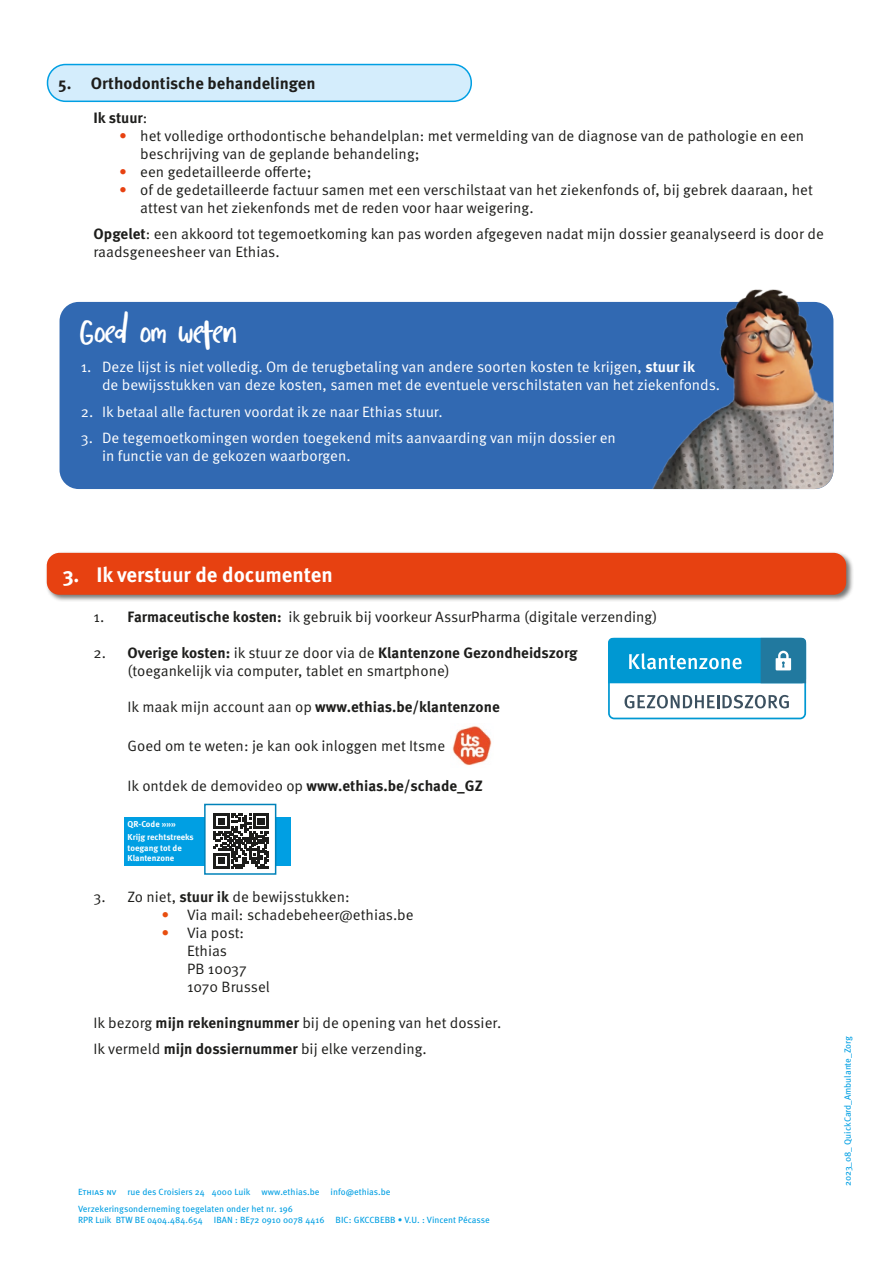
<style>
.page{position:relative;width:893px;height:1263px;background:#fff}
.page>*{position:absolute;margin:0;border:0;box-sizing:border-box;transform-origin:0 0}
.t1{font:30px "Totally Terrific Typeface Two";color:#fff}
.t2{font:700 21px "Meta Pro";color:#fff}
.t3{font:700 16.5px "Meta Pro";color:#1d1d1b}
.t4{font:15px/18px "Meta Pro Norm";color:#1d1d1b}
.t5{font:15px/18px "Meta Pro Norm";color:#fff}
.t6{font:700 15px "Meta Pro";color:#1d1d1b}
.t7{font:9px/17.2px "Meta Pro";color:#009fe3}
.t8{font:700 8.55px/13.8px "Meta Pro";color:#fff}
.s1{font-family:"Meta Pro Norm";font-weight:400}
.s2{color:#e74111}
.s3{font-family:"Meta Pro";font-weight:700}
.s4{color:#e84e0f}
</style>
<div class="page">
<div style="left:48px;top:65px;width:423px;height:36px;background:#d4edfc;border-radius:18px"></div>
<div style="left:47px;top:64px;width:425px;height:38px;border:2px solid #009fe3;border-radius:18px"></div>
<div style="left:60px;top:302px;width:773px;height:187px;background:#3169b2;border-radius:19px"></div>
<div style="left:45px;top:551px;width:809px;height:51px;background:#1d1d1b;opacity:.6"></div>
<div style="left:47px;top:553px;width:799px;height:42px;background:#e74111;border-radius:13px"></div>
<div style="left:124px;top:817px;width:166px;height:48px;background:#009fe3"></div>
<img style="left:452px;top:726px;width:40px;height:40px">
<div style="left:205px;top:804px;width:71px;height:70px;background:#fff"></div>
<svg style="left:214px;top:813px;width:55px;height:55px"></svg>
<div style="left:204px;top:804px;width:72px;height:71px;border:2px solid #0082b9"></div>
<img style="left:621px;top:289px;width:212px;height:200px">
<svg style="left:608px;top:638px;width:198px;height:81px"></svg>
<p class="t3" style="left:58px;top:71px;width:259px">5. Orthodontische behandelingen</p>
<p class="t6" style="left:94px;top:106px;width:55px">Ik stuur<span class="s1">:</span></p>
<p class="t4" style="left:140px;top:126px;width:665px;text-indent:-21px"><span class="s2">•</span> het volledige orthodontische behandelplan: met vermelding van de diagnose van de pathologie en een beschrijving van de geplande behandeling;</p>
<p class="t4" style="left:119px;top:162px;width:194px"><span class="s2">•</span> een gedetailleerde offerte;</p>
<p class="t4" style="left:140px;top:180px;width:674px;text-indent:-21px"><span class="s2">•</span> of de gedetailleerde factuur samen met een verschilstaat van het ziekenfonds of, bij gebrek daaraan, het attest van het ziekenfonds met de reden voor haar weigering.</p>
<p class="t4" style="left:94px;top:224px;width:732px"><span class="s3">Opgelet</span>: een akkoord tot tegemoetkoming kan pas worden afgegeven nadat mijn dossier geanalyseerd is door de raadsgeneesheer van Ethias.</p>
<h1 class="t1" style="left:81px;top:314px;width:159px">Goed om weten</h1>
<p class="t5" style="left:102px;top:357px;width:620px;text-indent:-21px">1. Deze lijst is niet volledig. Om de terugbetaling van andere soorten kosten te krijgen, <span class="s3">stuur ik<br></span>de bewijsstukken van deze kosten, samen met de eventuele verschilstaten van het ziekenfonds.</p>
<p class="t5" style="left:81px;top:402px;width:363px">2. Ik betaal alle facturen voordat ik ze naar Ethias stuur.</p>
<p class="t5" style="left:102px;top:428px;width:515px;text-indent:-21px">3. De tegemoetkomingen worden toegekend mits aanvaarding van mijn dossier en in functie van de gekozen waarborgen.</p>
<h2 class="t2" style="left:62px;top:559px;width:272px">3. Ik verstuur de documenten</h2>
<p class="t4" style="left:94px;top:607px;width:565px">1. <span class="s3">Farmaceutische kosten:</span> ik gebruik bij voorkeur AssurPharma (digitale verzending)</p>
<p class="t6" style="left:94px;top:641px;width:485px"><span class="s1">2.</span> Overige kosten: <span class="s1">ik stuur ze door via de</span> Klantenzone Gezondheidszorg</p>
<p class="t4" style="left:128px;top:661px;width:324px">(toegankelijk via computer, tablet en smartphone)</p>
<p class="t6" style="left:128px;top:695px;width:374px"><span class="s1">Ik maak mijn account aan op</span> www.ethias.be/klantenzone</p>
<p class="t4" style="left:128px;top:736px;width:319px">Goed om te weten: je kan ook inloggen met Itsme</p>
<p class="t6" style="left:128px;top:773px;width:357px"><span class="s1">Ik ontdek de demovideo op</span> www.ethias.be/schade_GZ</p>
<p class="t8" style="left:128px;top:816px;width:68px">QR-Code »»»<br>Krijg rechtstreeks</p>
<p class="t8" style="left:128px;top:842px;width:56px;line-height:10.2px">toegang tot de<br>Klantenzone</p>
<p class="t4" style="left:94px;top:887px;width:258px">3. Zo niet, <span class="s3">stuur ik</span> de bewijsstukken:</p>
<p class="t4" style="left:162px;top:905px;width:254px"><span class="s4">•</span> Via mail: schadebeheer@ethias.be</p>
<p class="t4" style="left:187px;top:923px;width:84px;text-indent:-26px"><span class="s4">•</span> Via post:<br>Ethias<br>PB 10037<br>1070 Brussel</p>
<p class="t4" style="left:94px;top:1008px;width:409px;line-height:26.5px">Ik bezorg <span class="s3">mijn rekeningnummer</span> bij de opening van het dossier.<br>Ik vermeld <span class="s3">mijn dossiernummer</span> bij elke verzending.</p>
<p class="t7" style="left:78px;top:1183px;width:314px">Ethias nv rue des Croisiers 24 4000 Luik www.ethias.be info@ethias.be<br>Verzekeringsonderneming toegelaten onder het nr. 196</p>
<p class="t7" style="left:78px;top:1211px;width:413px">RPR Luik BTW BE 0404.484.654 IBAN : BE72 0910 0078 4416 BIC: GKCCBEBB • V.U. : Vincent Pécasse</p>
<p class="t7" style="left:838px;top:1186px;width:152px;rotate:-90deg">2023_08_ QuickCard_Ambulante_Zorg</p>
</div>
